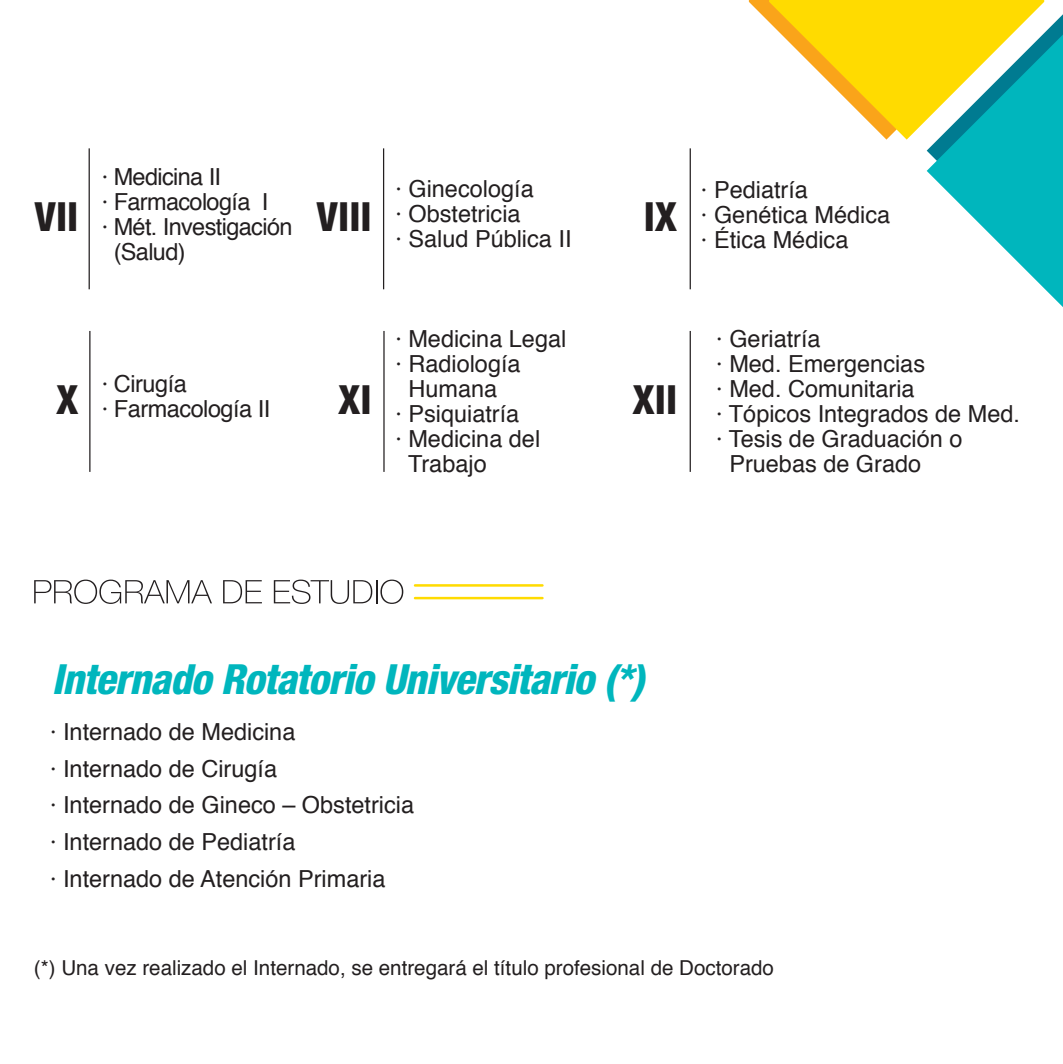
<style>
.page{position:relative;width:1063px;height:1064px;background:#fff}
.page>*{position:absolute;margin:0;border:0;box-sizing:border-box;transform-origin:0 0}
.t1{font:italic 800 condensed 41.5px "Helvetica Neue LT Pro";letter-spacing:-.02em;color:#00b6bd}
.t2{font:800 condensed 40.25px "Helvetica Neue LT Pro";color:#231f20}
.t3{font:23.5px/36.8px "Helvetica";color:#231f20}
.t4{font:23.5px "Helvetica";letter-spacing:-.025em;color:#231f20}
.t5{font:23.5px/25px "Helvetica";letter-spacing:-.02em;color:#231f20}
.t6{font:20.5px "Helvetica";color:#231f20}
</style>
<div class="page">
<svg style="left:749px;top:0;width:314px;height:307px"></svg>
<svg style="left:34px;top:579px;width:178px;height:24px"></svg>
<svg style="left:223px;top:580px;width:39px;height:23px"></svg>
<svg style="left:274px;top:579px;width:129px;height:24px"></svg>
<hr style="left:415px;top:584px;width:127px;height:2px;background:#ffdb00">
<hr style="left:415px;top:596px;width:127px;height:3px;background:#ffdb00">
<hr style="left:89px;top:148px;width:1px;height:141px;background:#231f20">
<hr style="left:690px;top:148px;width:1px;height:141px;background:#231f20">
<hr style="left:383px;top:148px;width:1px;height:141px;background:#231f20">
<hr style="left:89px;top:331px;width:2px;height:140px;background:#231f20">
<hr style="left:383px;top:331px;width:2px;height:140px;background:#231f20">
<hr style="left:690px;top:331px;width:1px;height:140px;background:#231f20">
<h2 class="t2" style="left:34px;top:192px;width:45px">VII</h2>
<p class="t4" style="left:102px;top:156px;width:121px">· Medicina II</p>
<p class="t4" style="left:102px;top:181px;width:168px">· Farmacología I</p>
<p class="t4" style="left:102px;top:206px;width:192px">· Mét. Investigación</p>
<p class="t3" style="left:114px;top:232px;width:74px">(Salud)</p>
<h2 class="t2" style="left:317px;top:192px;width:57px">VIII</h2>
<h2 class="t2" style="left:56px;top:374px;width:24px">X</h2>
<p class="t5" style="left:102px;top:370px;width:170px">· Cirugía<br>· Farmacología II</p>
<h2 class="t2" style="left:338px;top:374px;width:35px">XI</h2>
<p class="t3" style="left:395px;top:175px;width:178px;line-height:25px">· Ginecología<br>· Obstetricia<br>· Salud Pública II</p>
<p class="t3" style="left:701px;top:176px;width:191px;line-height:25px">· Pediatría<br>· Genética Médica · Ética Médica</p>
<h2 class="t2" style="left:644px;top:192px;width:35px">IX</h2>
<p class="t3" style="left:395px;top:320px;width:172px">· Medicina Legal</p>
<p class="t3" style="left:395px;top:345px;width:127px">· Radiología</p>
<p class="t3" style="left:408px;top:370px;width:90px">Humana</p>
<p class="t3" style="left:395px;top:395px;width:125px">· Psiquiatría</p>
<p class="t3" style="left:395px;top:420px;width:146px">· Medicina del</p>
<p class="t3" style="left:408px;top:444px;width:80px">Trabajo</p>
<h2 class="t2" style="left:633px;top:374px;width:46px">XII</h2>
<p class="t3" style="left:716px;top:320px;width:106px">· Geriatría</p>
<p class="t3" style="left:716px;top:344px;width:210px">· Med. Emergencias</p>
<p class="t3" style="left:716px;top:369px;width:200px">· Med. Comunitaria</p>
<p class="t3" style="left:716px;top:394px;width:305px">· Tópicos Integrados de Med.</p>
<p class="t3" style="left:716px;top:419px;width:248px">· Tesis de Graduación o</p>
<p class="t3" style="left:729px;top:444px;width:193px">Pruebas de Grado</p>
<h1 class="t1" style="left:52px;top:653px;width:595px">Internado Rotatorio Universitario (*)</h1>
<p class="t3" style="left:50px;top:712px;width:366px">· Internado de Medicina<br>· Internado de Cirugía<br>· Internado de Gineco – Obstetricia · Internado de Pediatría<br>· Internado de Atención Primaria</p>
<p class="t6" style="left:34px;top:949px;width:742px">(*) Una vez realizado el Internado, se entregará el título profesional de Doctorado</p>
</div>
